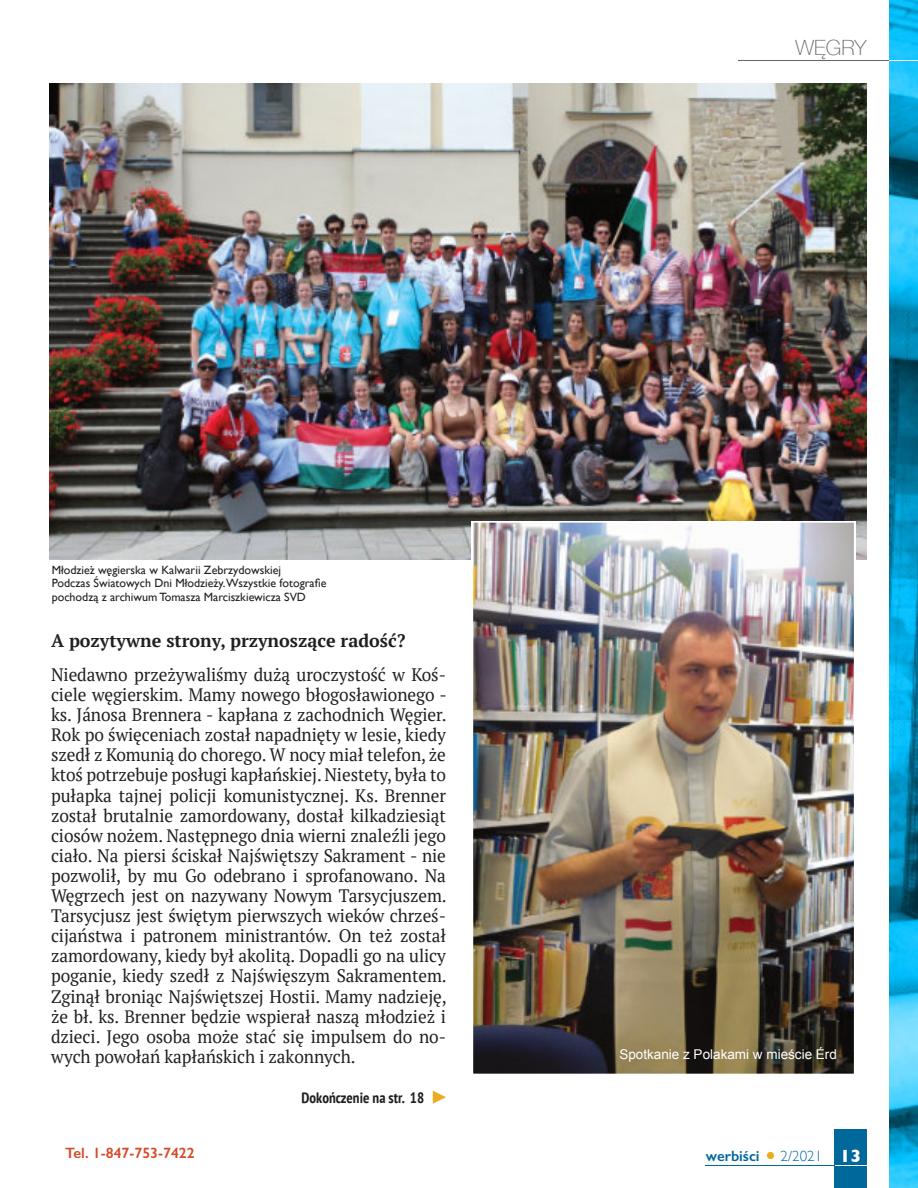
<style>
.page{position:relative;width:918px;height:1188px;background:#fff}
.page>*{position:absolute;margin:0;border:0;box-sizing:border-box;transform-origin:0 0}
.t1{font:100 21px "Helvetica Neue";color:#636466}
.t2{font:18px/20.1px "PT Serif";letter-spacing:-.005em;color:#231f20;text-align:justify;scale:.96 1}
.t3{font:700 18px "PT Serif";color:#231f20}
.t4{font:700 condensed 15px "PT Sans";color:#231f20}
.t5{font:600 15px "Gill Sans";color:#d54b28}
.t6{font:600 15px "Gill Sans";color:#00689b}
.t7{font:300 15px "Gill Sans";color:#00689b}
.t8{font:13.5px "Arial";color:#fff}
.t9{font:12px/13.5px "Gill Sans";color:#231f20}
.s1{font-weight:700;font-size:18px;color:#fff}
</style>
<div class="page">
<img style="left:890px;top:0;width:28px;height:1188px">
<hr style="left:739px;top:60px;width:179px;height:1px;background:#636466">
<svg style="left:890px;top:60px;width:28px;height:1px"></svg>
<div style="left:834px;top:1129px;width:33px;height:59px;background:#00689b"></div>
<hr style="left:834px;top:1165px;width:33px;height:1px;background:#fff">
<hr style="left:705px;top:1165px;width:129px;height:1px;background:#00689b">
<div style="left:767px;top:1152px;width:7px;height:7px;background:#ebac20;border-radius:50%"></div>
<img style="left:50px;top:84px;width:817px;height:476px">
<img style="left:472px;top:521px;width:383px;height:553px">
<svg style="left:433px;top:1091px;width:13px;height:13px"></svg>
<p class="t1" style="left:795px;top:35px;width:73px">WĘGRY</p>
<p class="t9" style="left:52px;top:564px;width:276px">Młodzieżwęgierska w Kalwarii Zebrzydowskiej<br>Podczas Światowych Dni Młodzieży.Wszystkie fotografie pochodzą z archiwum Tomasza Marciszkiewicza SVD</p>
<p class="t3" style="left:51px;top:633px;width:356px">A pozytywne strony, przynoszące radość?</p>
<p class="t2" style="left:51px;top:666px;width:414px">Niedawno przeżywaliśmy dużą uroczystość w Koś&shy;ciele węgierskim. Mamy nowego błogosławionego - ks. Jánosa Brennera - kapłana z zachodnich Węgier.<br>Rok po święceniach został napadnięty w lesie, kiedy szedł z Komunią do chorego. W nocy miał telefon, że ktoś potrzebuje posługi kapłańskiej. Niestety, była to pułapka tajnej policji komunistycznej. Ks. Brenner został brutalnie zamordowany, dostał kilkadziesiąt ciosów nożem. Następnego dnia wierni znaleźli jego ciało. Na piersi ściskał Najświętszy Sakrament - nie pozwolił, by mu Go odebrano i sprofanowano. Na Węgrzech jest on nazywany Nowym Tarsycjuszem.<br>Tarsycjusz jest świętym pierwszych wieków chrześ&shy;cijaństwa i patronem ministrantów. On też został zamordowany, kiedy był akolitą. Dopadli go na ulicy poganie, kiedy szedł z Najświęszym Sakramentem.<br>Zginął broniąc Najświętszej Hostii. Mamy nadzieję, że bł. ks. Brenner będzie wspierał naszą młodzież i dzieci. Jego osoba może stać się impulsem do no&shy;wych powołań kapłańskich i zakonnych.</p>
<p class="t4" style="left:302px;top:1092px;width:124px">Dokończenie na str. 18</p>
<p class="t8" style="left:619px;top:1049px;width:219px">Spotkanie z Polakami w mieście Érd</p>
<p class="t5" style="left:65px;top:1147px;width:131px">Tel. 1-847-753-7422</p>
<p class="t6" style="left:706px;top:1150px;width:55px">werbiści</p>
<p class="t7" style="left:781px;top:1150px;width:82px">2/2021 <span class="s1">13</span></p>
</div>
